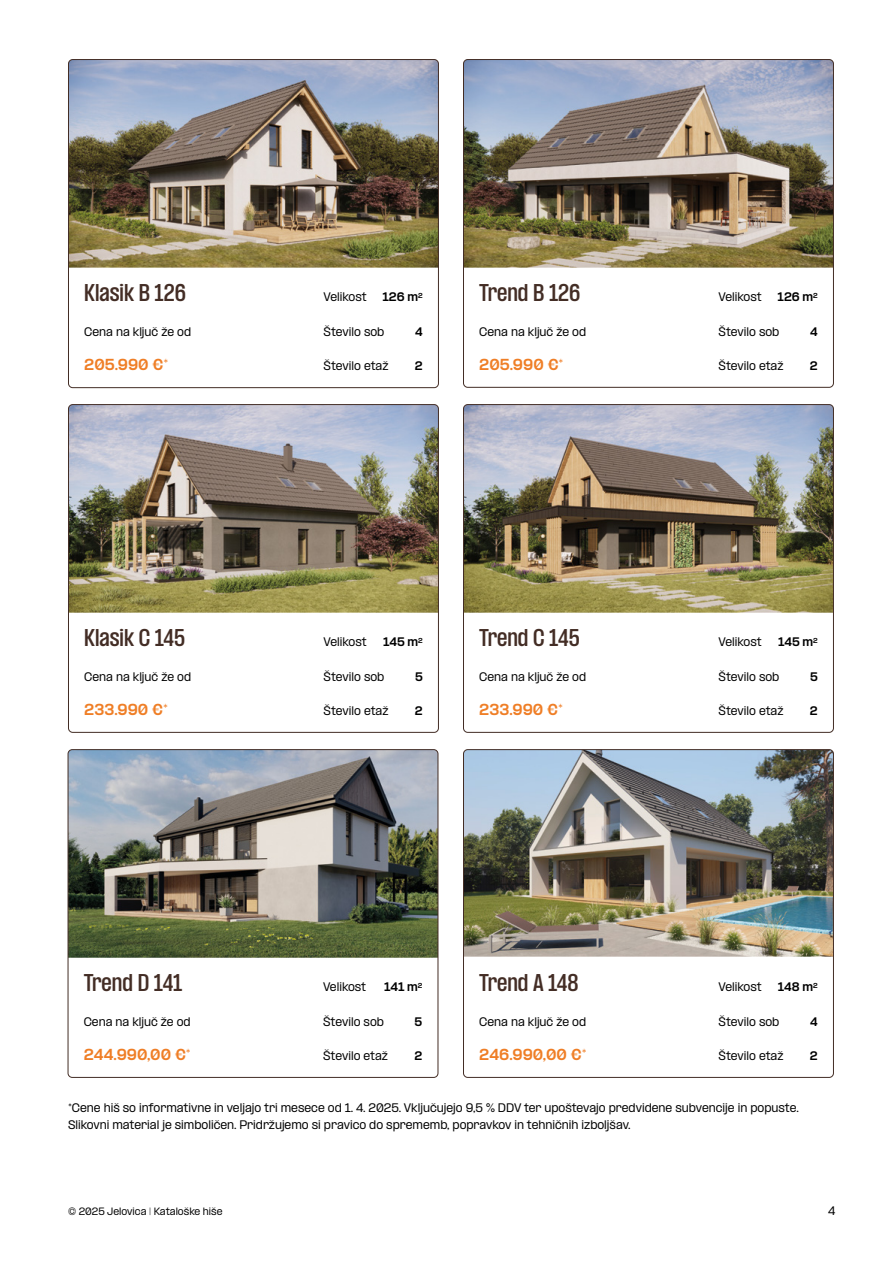
<style>
.page{position:relative;width:893px;height:1263px;background:#fff}
.page>*{position:absolute;margin:0;border:0;box-sizing:border-box;transform-origin:0 0}
.t1{font:600 condensed 21px "PP Formula";color:#432d25}
.t2{font:800 13.5px "PP Formula";color:#ef7e26}
.t3{font:500 10.5px/17.2px "PP Formula";color:#000}
.t4{font:800 10.5px "PP Formula";color:#000}
.t5{font:500 9px "PP Formula";color:#000}
.t6{font:800 6.15px "PP Formula";color:#000}
</style>
<div class="page">
<img style="left:465px;top:406px;width:367px;height:207px">
<div style="left:463px;top:404px;width:371px;height:328px;border:1px solid #432d25;border-radius:4px"></div>
<img style="left:70px;top:406px;width:367px;height:207px">
<div style="left:68px;top:404px;width:371px;height:328px;border:1px solid #432d25;border-radius:4px"></div>
<img style="left:70px;top:61px;width:367px;height:207px">
<div style="left:68px;top:59px;width:371px;height:329px;border:1px solid #432d25;border-radius:4px"></div>
<img style="left:465px;top:61px;width:367px;height:207px">
<div style="left:463px;top:59px;width:371px;height:328px;border:1px solid #432d25;border-radius:4px"></div>
<img style="left:68px;top:750px;width:370px;height:208px">
<div style="left:68px;top:749px;width:370px;height:328px;border:1px solid #432d25;border-radius:4px"></div>
<img style="left:465px;top:751px;width:367px;height:206px">
<div style="left:463px;top:749px;width:371px;height:328px;border:1px solid #432d25;border-radius:4px"></div>
<h1 class="t1" style="left:84px;top:280px;width:103px">Klasik B 126</h1>
<p class="t3" style="left:324px;top:288px;width:45px">Velikost</p>
<p class="t4" style="left:383px;top:290px;width:37px">126 M</p>
<h1 class="t1" style="left:479px;top:280px;width:103px">Trend B 126</h1>
<p class="t3" style="left:719px;top:288px;width:45px">Velikost</p>
<p class="t6" style="left:418px;top:291px;width:6px">2</p>
<p class="t4" style="left:778px;top:290px;width:42px">126 M<sup>2</sup></p>
<p class="t3" style="left:324px;top:323px;width:62px">Število sob</p>
<p class="t4" style="left:415px;top:325px;width:9px">4</p>
<p class="t3" style="left:719px;top:323px;width:62px">Število sob</p>
<p class="t4" style="left:810px;top:325px;width:9px">4</p>
<p class="t3" style="left:324px;top:357px;width:66px">Število etaž</p>
<p class="t4" style="left:415px;top:359px;width:9px">2</p>
<p class="t3" style="left:719px;top:357px;width:66px">Število etaž</p>
<p class="t4" style="left:810px;top:359px;width:9px">2</p>
<p class="t3" style="left:84px;top:323px;width:108px">Cena na ključ že od</p>
<p class="t3" style="left:479px;top:323px;width:108px">Cena na ključ že od</p>
<p class="t2" style="left:84px;top:356px;width:86px">205.990 €*</p>
<p class="t2" style="left:479px;top:356px;width:86px">205.990 €*</p>
<h1 class="t1" style="left:84px;top:625px;width:102px">Klasik C 145</h1>
<p class="t3" style="left:324px;top:633px;width:45px">Velikost</p>
<p class="t4" style="left:778px;top:635px;width:41px">145 M<sup>2</sup></p>
<h1 class="t1" style="left:479px;top:625px;width:102px">Trend C 145</h1>
<p class="t3" style="left:719px;top:633px;width:45px">Velikost</p>
<p class="t3" style="left:719px;top:668px;width:62px">Število sob</p>
<p class="t4" style="left:810px;top:670px;width:9px">5</p>
<p class="t3" style="left:719px;top:702px;width:66px">Število etaž</p>
<p class="t4" style="left:810px;top:704px;width:9px">2</p>
<p class="t4" style="left:383px;top:635px;width:41px">145 M<sup>2</sup></p>
<p class="t3" style="left:324px;top:668px;width:62px">Število sob</p>
<p class="t4" style="left:415px;top:670px;width:9px">5</p>
<p class="t3" style="left:324px;top:702px;width:66px">Število etaž</p>
<p class="t4" style="left:415px;top:704px;width:9px">2</p>
<p class="t3" style="left:84px;top:668px;width:108px">Cena na ključ že od</p>
<p class="t2" style="left:84px;top:701px;width:85px">233.990 €*</p>
<p class="t3" style="left:479px;top:668px;width:108px">Cena na ključ že od</p>
<p class="t2" style="left:479px;top:701px;width:85px">233.990 €*</p>
<h1 class="t1" style="left:84px;top:970px;width:100px">Trend D 141</h1>
<p class="t3" style="left:323px;top:978px;width:45px">Velikost</p>
<p class="t4" style="left:384px;top:980px;width:35px">141 M</p>
<h1 class="t1" style="left:479px;top:970px;width:101px">Trend A 148</h1>
<p class="t3" style="left:719px;top:978px;width:45px">Velikost</p>
<p class="t6" style="left:418px;top:981px;width:6px">2</p>
<p class="t4" style="left:778px;top:980px;width:41px">148 M<sup>2</sup></p>
<p class="t3" style="left:323px;top:1013px;width:62px">Število sob</p>
<p class="t4" style="left:415px;top:1015px;width:9px">5</p>
<p class="t3" style="left:719px;top:1013px;width:62px">Število sob</p>
<p class="t4" style="left:810px;top:1015px;width:9px">4</p>
<p class="t3" style="left:323px;top:1047px;width:66px">Število etaž</p>
<p class="t4" style="left:414px;top:1049px;width:9px">2</p>
<p class="t3" style="left:719px;top:1047px;width:66px">Število etaž</p>
<p class="t4" style="left:810px;top:1049px;width:9px">2</p>
<p class="t3" style="left:84px;top:1013px;width:108px">Cena na ključ že od</p>
<p class="t3" style="left:479px;top:1013px;width:108px">Cena na ključ že od</p>
<p class="t2" style="left:84px;top:1046px;width:109px">244.990,00 €*</p>
<p class="t2" style="left:479px;top:1046px;width:109px">246.990,00 €*</p>
<p class="t3" style="left:68px;top:1099px;width:732px">*Cene hiš so informativne in veljajo tri mesece od 1. 4. 2025. Vključujejo 9,5 % DDV ter upoštevajo predvidene subvencije in popuste.<br>Slikovni material je simboličen. Pridržujemo si pravico do sprememb, popravkov in tehničnih izboljšav.</p>
<p class="t5" style="left:68px;top:1206px;width:156px">© 2025 Jelovica | Kataloške hiše</p>
<p class="t3" style="left:828px;top:1202px;width:9px">4</p>
</div>
